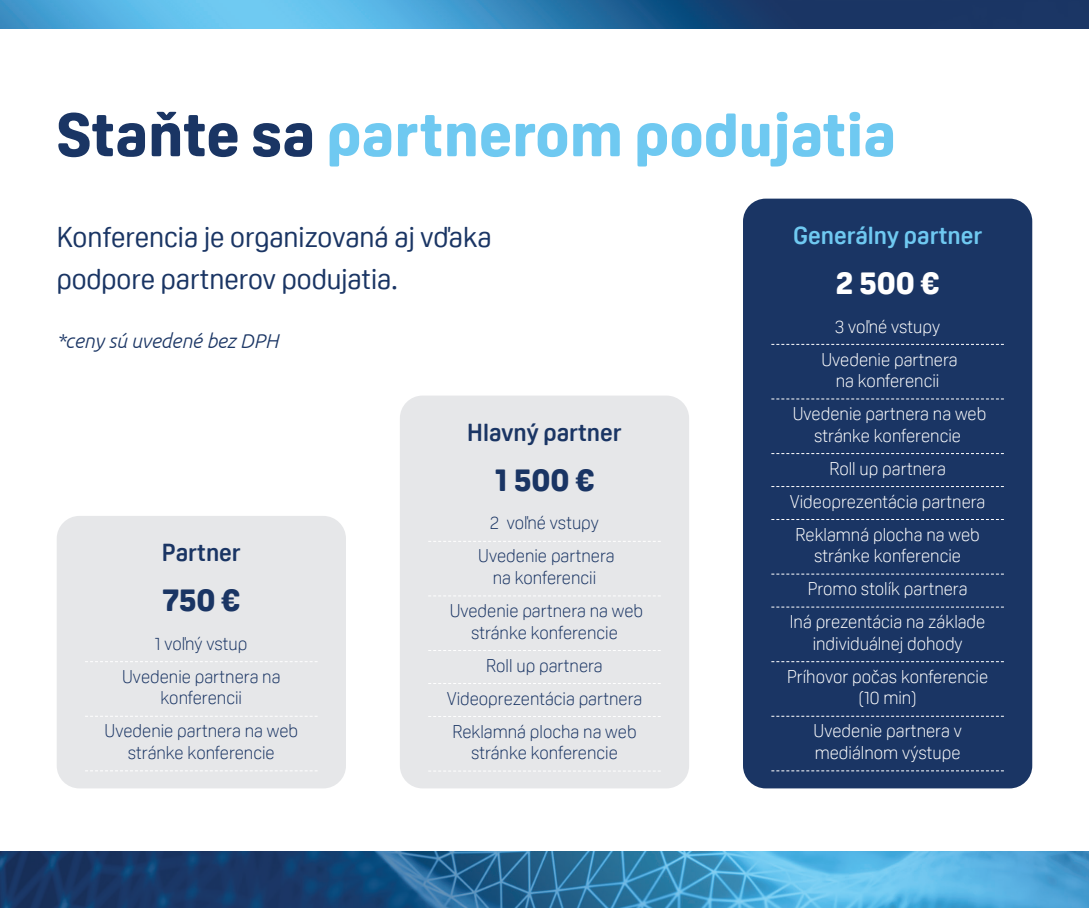
<style>
.page{position:relative;width:1089px;height:908px;background:#fff}
.page>*{position:absolute;margin:0;border:0;box-sizing:border-box;transform-origin:0 0}
.t1{font:800 60px "Oscine";color:#6fc9f1}
.t2{font:800 32px "Oscine";letter-spacing:-.01em;color:#1a3564}
.t3{font:800 32px "Oscine";color:#fff}
.t4{font:28px/42px "Oscine";color:#1a3564}
.t5{font:700 24px "Oscine";color:#1a3564}
.t6{font:700 24px "Oscine";color:#6fc9f1}
.t7{font:italic 300 20px "Ubuntu";color:#1a3564}
.t8{font:300 18px/33px "Oscine";color:#fff;text-align:center}
.t9{font:300 18px/33px "Oscine";color:#1a3564;text-align:center}
.s1{color:#1a3564}
</style>
<div class="page">
<img style="left:0;top:851px;width:1089px;height:56px">
<img style="left:0;top:0;width:1089px;height:28px">
<div style="left:57px;top:515px;width:289px;height:273px;background:#e6e7e9;border-radius:23px"></div>
<svg style="left:85px;top:661px;width:232px;height:1px"></svg>
<svg style="left:85px;top:770px;width:232px;height:1px"></svg>
<div style="left:400px;top:395px;width:289px;height:393px;background:#e6e7e9;border-radius:23px"></div>
<svg style="left:429px;top:595px;width:231px;height:1px"></svg>
<div style="left:743px;top:198px;width:289px;height:590px;background:#1a3564;border-radius:23px"></div>
<svg style="left:771px;top:344px;width:232px;height:1px"></svg>
<svg style="left:771px;top:398px;width:232px;height:1px"></svg>
<svg style="left:771px;top:453px;width:232px;height:1px"></svg>
<svg style="left:771px;top:486px;width:232px;height:1px"></svg>
<svg style="left:771px;top:573px;width:232px;height:1px"></svg>
<svg style="left:771px;top:606px;width:232px;height:1px"></svg>
<svg style="left:771px;top:661px;width:232px;height:1px"></svg>
<svg style="left:771px;top:715px;width:232px;height:1px"></svg>
<svg style="left:771px;top:770px;width:232px;height:1px"></svg>
<h1 class="t1" style="left:57px;top:101px;width:840px"><span class="s1">Staňte sa</span> partnerom podujatia</h1>
<h3 class="t4" style="left:57px;top:216px;width:436px">Konferencia je organizovaná aj vďaka podpore partnerov podujatia.</h3>
<p class="t7" style="left:57px;top:329px;width:223px">*ceny sú uvedené bez DPH</p>
<h3 class="t5" style="left:162px;top:539px;width:80px">Partner</h3>
<h2 class="t2" style="left:163px;top:581px;width:78px">750 €</h2>
<p class="t9" style="left:122px;top:626px;width:160px">1 voľný vstup<br>Uvedenie partnera na</p>
<p class="t9" style="left:105px;top:681px;width:195px">konferencii<br>Uvedenie partnera na web</p>
<p class="t9" style="left:128px;top:735px;width:148px">stránke konferencie</p>
<h3 class="t5" style="left:467px;top:419px;width:156px">Hlavný partner</h3>
<h2 class="t2" style="left:495px;top:461px;width:100px">1 500 €</h2>
<p class="t9" style="left:478px;top:506px;width:138px">2 voľné vstupy<br>Uvedenie partnera</p>
<p class="t9" style="left:449px;top:561px;width:195px">na konferencii<br>Uvedenie partnera na web</p>
<p class="t9" style="left:447px;top:615px;width:197px">stránke konferencie<br>Roll up partnera<br>Videoprezentácia partnera<br>Reklamná plocha na web</p>
<p class="t9" style="left:471px;top:736px;width:148px">stránke konferencie</p>
<h3 class="t6" style="left:793px;top:222px;width:191px">Generálny partner</h3>
<h2 class="t3" style="left:836px;top:264px;width:105px">2 500 €</h2>
<p class="t8" style="left:821px;top:309px;width:138px">3 voľné vstupy<br>Uvedenie partnera</p>
<p class="t8" style="left:792px;top:364px;width:195px">na konferencii<br>Uvedenie partnera na web</p>
<p class="t8" style="left:789px;top:418px;width:197px">stránke konferencie<br>Roll up partnera<br>Videoprezentácia partnera<br>Reklamná plocha na web</p>
<p class="t8" style="left:790px;top:539px;width:197px">stránke konferencie<br>Promo stolík partnera<br>Iná prezentácia na základe</p>
<p class="t8" style="left:787px;top:626px;width:203px">individuálnej dohody<br>Príhovor počas konferencie</p>
<p class="t8" style="left:813px;top:681px;width:150px">(10 min)<br>Uvedenie partnera v</p>
<p class="t8" style="left:814px;top:735px;width:147px">mediálnom výstupe</p>
</div>
